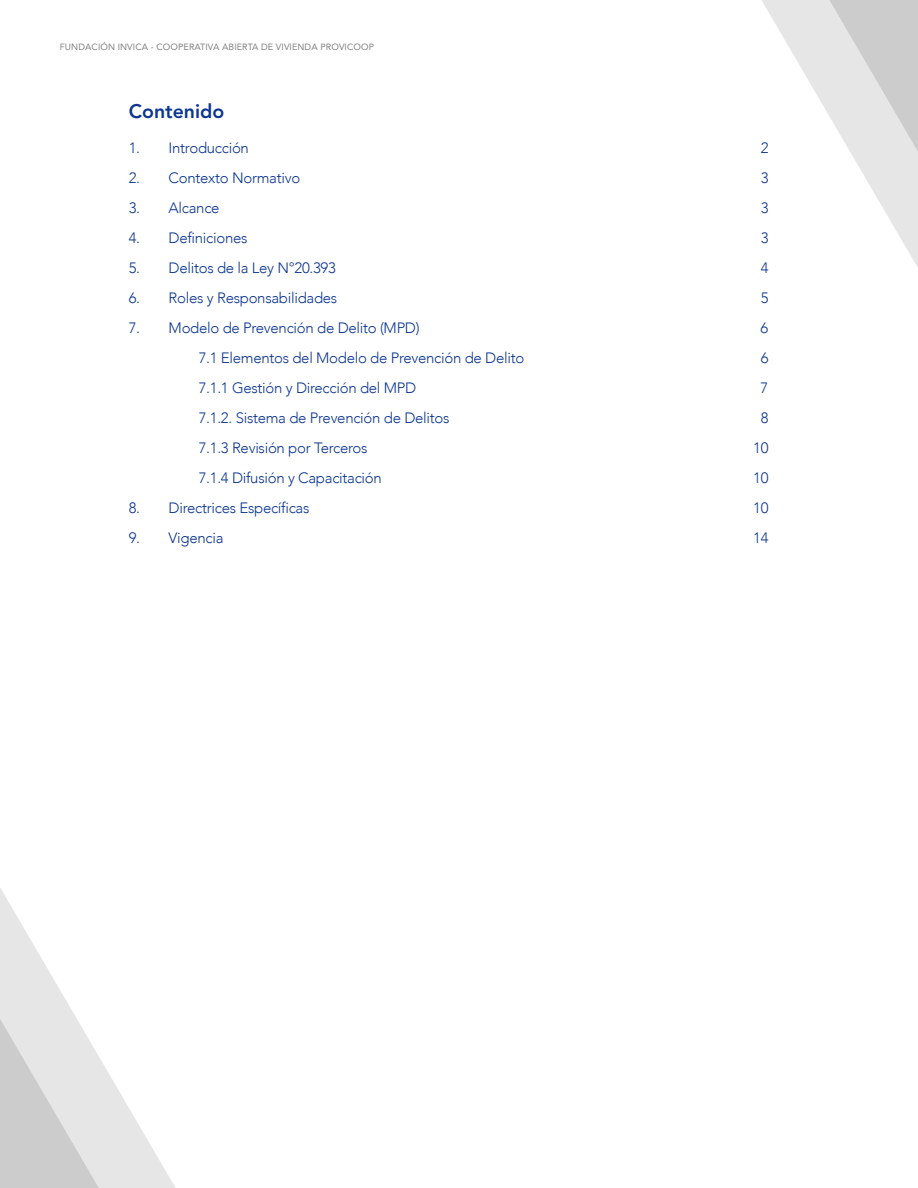
<style>
.page{position:relative;width:918px;height:1188px;background:#fff}
.page>*{position:absolute;margin:0;border:0;box-sizing:border-box;transform-origin:0 0}
.t1{font:800 19.5px "Avenir LT Std";color:#0d3692}
.t2{font:300 15px "Avenir";letter-spacing:-.02em;color:#0d3692}
.t3{font:9px "Avenir LT Std";letter-spacing:.01em;color:#808080}
</style>
<div class="page">
<svg style="left:0;top:888px;width:175px;height:300px"></svg>
<svg style="left:0;top:1019px;width:99px;height:169px;background:#d9d9d9"></svg>
<svg style="left:762px;top:0;width:156px;height:267px"></svg>
<p class="t3" style="left:60px;top:42px;width:316px">FUNDACIÓN INVICA - COOPERATIVA ABIERTA DE VIVIENDA PROVICOOP</p>
<h1 class="t1" style="left:129px;top:100px;width:97px">Contenido</h1>
<p class="t2" style="left:129px;top:139px;width:122px">1. Introducción</p>
<p class="t2" style="left:761px;top:139px;width:9px">2</p>
<p class="t2" style="left:129px;top:169px;width:173px">2. Contexto Normativo</p>
<p class="t2" style="left:761px;top:169px;width:9px">3</p>
<p class="t2" style="left:129px;top:199px;width:92px">3. Alcance</p>
<p class="t2" style="left:761px;top:199px;width:9px">3</p>
<p class="t2" style="left:129px;top:229px;width:120px">4. Definiciones</p>
<p class="t2" style="left:761px;top:229px;width:9px">3</p>
<p class="t2" style="left:129px;top:259px;width:209px">5. Delitos de la Ley N°20.393</p>
<p class="t2" style="left:761px;top:259px;width:9px">4</p>
<p class="t2" style="left:129px;top:289px;width:210px">6. Roles y Responsabilidades</p>
<p class="t2" style="left:761px;top:289px;width:9px">5</p>
<p class="t2" style="left:129px;top:319px;width:292px">7. Modelo de Prevención de Delito (MPD)</p>
<p class="t2" style="left:761px;top:319px;width:9px">6</p>
<p class="t2" style="left:199px;top:349px;width:327px">7.1 Elementos del Modelo de Prevención de Delito</p>
<p class="t2" style="left:761px;top:349px;width:9px">6</p>
<p class="t2" style="left:199px;top:379px;width:219px">7.1.1 Gestión y Dirección del MPD</p>
<p class="t2" style="left:761px;top:379px;width:9px">7</p>
<p class="t2" style="left:199px;top:409px;width:252px">7.1.2. Sistema de Prevención de Delitos</p>
<p class="t2" style="left:761px;top:409px;width:9px">8</p>
<p class="t2" style="left:199px;top:439px;width:170px">7.1.3 Revisión por Terceros</p>
<p class="t2" style="left:753px;top:439px;width:17px">10</p>
<p class="t2" style="left:199px;top:469px;width:185px">7.1.4 Difusión y Capacitación</p>
<p class="t2" style="left:753px;top:469px;width:17px">10</p>
<p class="t2" style="left:129px;top:499px;width:182px">8. Directrices Específicas</p>
<p class="t2" style="left:753px;top:499px;width:17px">10</p>
<p class="t2" style="left:129px;top:529px;width:96px">9. Vigencia</p>
<p class="t2" style="left:753px;top:529px;width:17px">14</p>
</div>
